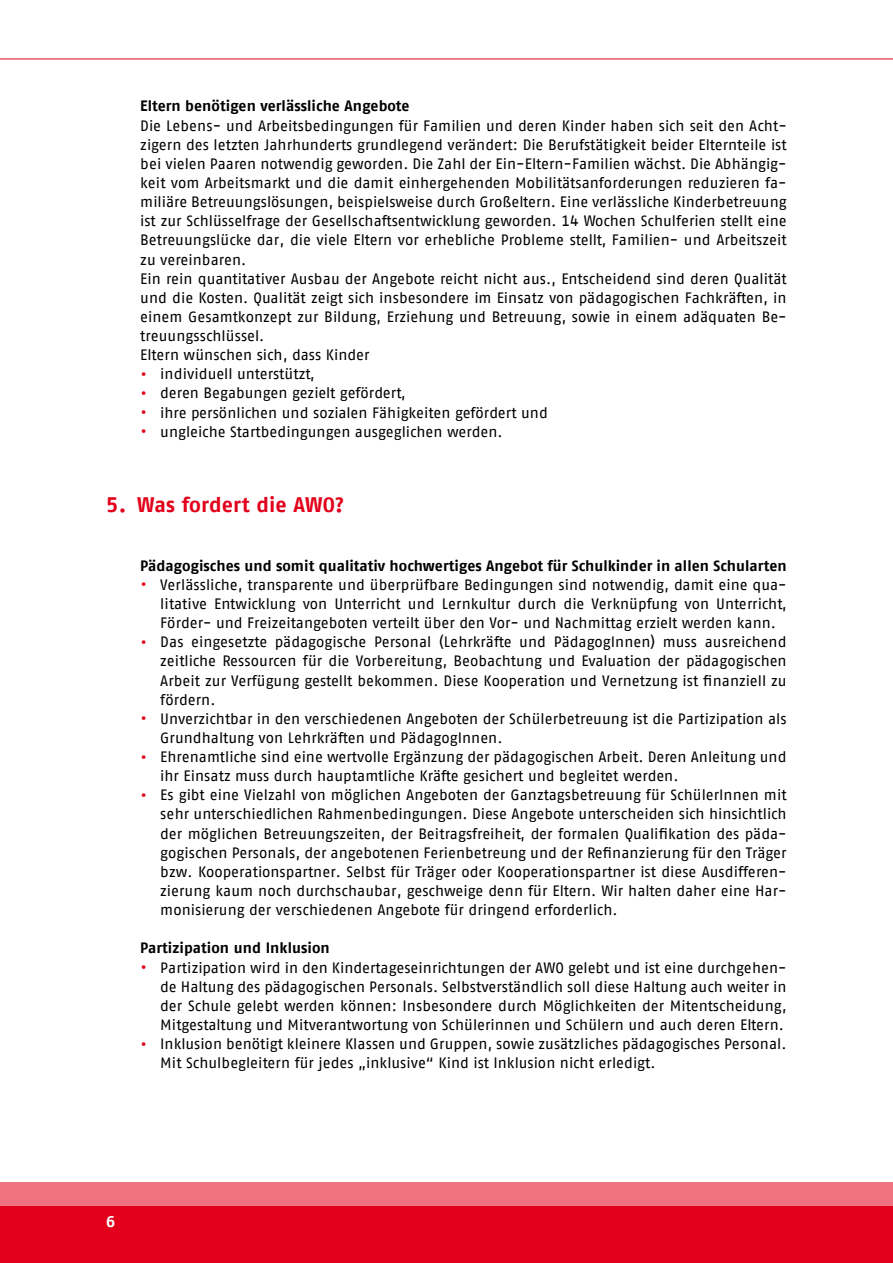
<style>
.page{position:relative;width:893px;height:1263px;background:#fff}
.page>*{position:absolute;margin:0;border:0;box-sizing:border-box;transform-origin:0 0}
.t1{font:700 21px "AWO Fago Office";letter-spacing:.005em;color:#e2001a}
.t2{font:700 15.75px "AWO Fago Office";color:#fff}
.t3{font:15px/19.2px "AWO Fago Office";letter-spacing:.005em;color:#000}
.t4{font:700 15px "AWO Fago Office";letter-spacing:.005em;color:#000}
.s1{font-size:18px;color:#e2001a}
</style>
<div class="page">
<div style="left:0;top:1182px;width:893px;height:81px;background:#e2001a"></div>
<div style="left:0;top:1182px;width:893px;height:23px;background:#ee7280"></div>
<hr style="left:0;top:59px;width:893px;height:1px;background:#e2001a">
<p class="t4" style="left:140px;top:97px;width:271px">Eltern benötigen verlässliche Angebote</p>
<p class="t3" style="left:140px;top:116px;width:648px">Die Lebens- und Arbeitsbedingungen für Familien und deren Kinder haben sich seit den Acht&shy;zigern des letzten Jahrhunderts grundlegend verändert: Die Berufstätigkeit beider Elternteile ist bei vielen Paaren notwendig geworden. Die Zahl der Ein- Eltern- Familien wächst. Die Abhängig&shy;keit vom Arbeitsmarkt und die damit einhergehenden Mobilitätsanforderungen reduzieren fa&shy;miliäre Betreuungslösungen, beispielsweise durch Großeltern. Eine verlässliche Kinderbetreuung ist zur Schlüsselfrage der Gesellschaftsentwicklung geworden. 14 Wochen Schulferien stellt eine Betreuungslücke dar, die viele Eltern vor erhebliche Probleme stellt, Familien- und Arbeitszeit zu vereinbaren.<br>Ein rein quantitativer Ausbau der Angebote reicht nicht aus., Entscheidend sind deren Qualität und die Kosten. Qualität zeigt sich insbesondere im Einsatz von pädagogischen Fachkräften, in einem Gesamtkonzept zur Bildung, Erziehung und Betreuung, sowie in einem adäquaten Be&shy;treuungsschlüssel.<br>Eltern wünschen sich, dass Kinder</p>
<p class="t3" style="left:140px;top:364px;width:176px"><span class="s1">•</span> individuell unterstützt,</p>
<p class="t3" style="left:140px;top:383px;width:267px"><span class="s1">•</span> deren Begabungen gezielt gefördert,</p>
<p class="t3" style="left:140px;top:403px;width:409px"><span class="s1">•</span> ihre persönlichen und sozialen Fähigkeiten gefördert und</p>
<p class="t3" style="left:140px;top:422px;width:364px"><span class="s1">•</span> ungleiche Startbedingungen ausgeglichen werden.</p>
<h1 class="t1" style="left:106px;top:492px;width:239px">5. Was fordert die AWO?</h1>
<p class="t4" style="left:140px;top:557px;width:648px">Pädagogisches und somit qualitativ hochwertiges Angebot für Schulkinder in allen Schularten</p>
<p class="t3" style="left:160px;top:575px;width:628px;text-align:justify;text-indent:-20px"><span class="s1">•</span> Verlässliche, transparente und überprüfbare Bedingungen sind notwendig, damit eine qua&shy;litative Entwicklung von Unterricht und Lernkultur durch die Verknüpfung von Unterricht, Förder- und Freizeitangeboten verteilt über den Vor- und Nachmittag erzielt werden kann.</p>
<p class="t3" style="left:160px;top:632px;width:628px;text-align:justify;text-indent:-20px"><span class="s1">•</span> Das eingesetzte pädagogische Personal (Lehrkräfte und PädagogInnen) muss ausreichend zeitliche Ressourcen für die Vorbereitung, Beobachtung und Evaluation der pädagogischen Arbeit zur Verfügung gestellt bekommen. Diese Kooperation und Vernetzung ist finanziell zu fördern.</p>
<p class="t3" style="left:160px;top:709px;width:628px;text-indent:-20px"><span class="s1">•</span> Unverzichtbar in den verschiedenen Angeboten der Schülerbetreuung ist die Partizipation als<br>Grundhaltung von Lehrkräften und PädagogInnen.</p>
<p class="t3" style="left:160px;top:747px;width:628px;text-indent:-20px"><span class="s1">•</span> Ehrenamtliche sind eine wertvolle Ergänzung der pädagogischen Arbeit. Deren Anleitung und ihr Einsatz muss durch hauptamtliche Kräfte gesichert und begleitet werden.</p>
<p class="t3" style="left:160px;top:785px;width:628px;text-align:justify;text-indent:-20px"><span class="s1">•</span> Es gibt eine Vielzahl von möglichen Angeboten der Ganztagsbetreuung für SchülerInnen mit sehr unterschiedlichen Rahmenbedingungen. Diese Angebote unterscheiden sich hinsichtlich der möglichen Betreuungszeiten, der Beitragsfreiheit, der formalen Qualifikation des päda&shy;gogischen Personals, der angebotenen Ferienbetreung und der Refinanzierung für den Träger bzw. Kooperationspartner. Selbst für Träger oder Kooperationspartner ist diese Ausdifferen&shy;zierung kaum noch durchschaubar, geschweige denn für Eltern. Wir halten daher eine Har&shy;monisierung der verschiedenen Angebote für dringend erforderlich.</p>
<p class="t4" style="left:140px;top:939px;width:191px">Partizipation und Inklusion</p>
<p class="t3" style="left:160px;top:957px;width:628px;text-align:justify;text-indent:-20px"><span class="s1">•</span> Partizipation wird in den Kindertageseinrichtungen der AWO gelebt und ist eine durchgehen&shy;de Haltung des pädagogischen Personals. Selbstverständlich soll diese Haltung auch weiter in der Schule gelebt werden können: Insbesondere durch Möglichkeiten der Mitentscheidung, Mitgestaltung und Mitverantwortung von Schülerinnen und Schülern und auch deren Eltern.</p>
<p class="t3" style="left:160px;top:1034px;width:628px;text-indent:-20px"><span class="s1">•</span> Inklusion benötigt kleinere Klassen und Gruppen, sowie zusätzliches pädagogisches Personal.<br>Mit Schulbegleitern für jedes „inklusive“ Kind ist Inklusion nicht erledigt.</p>
<p class="t2" style="left:106px;top:1212px;width:11px">6</p>
</div>
